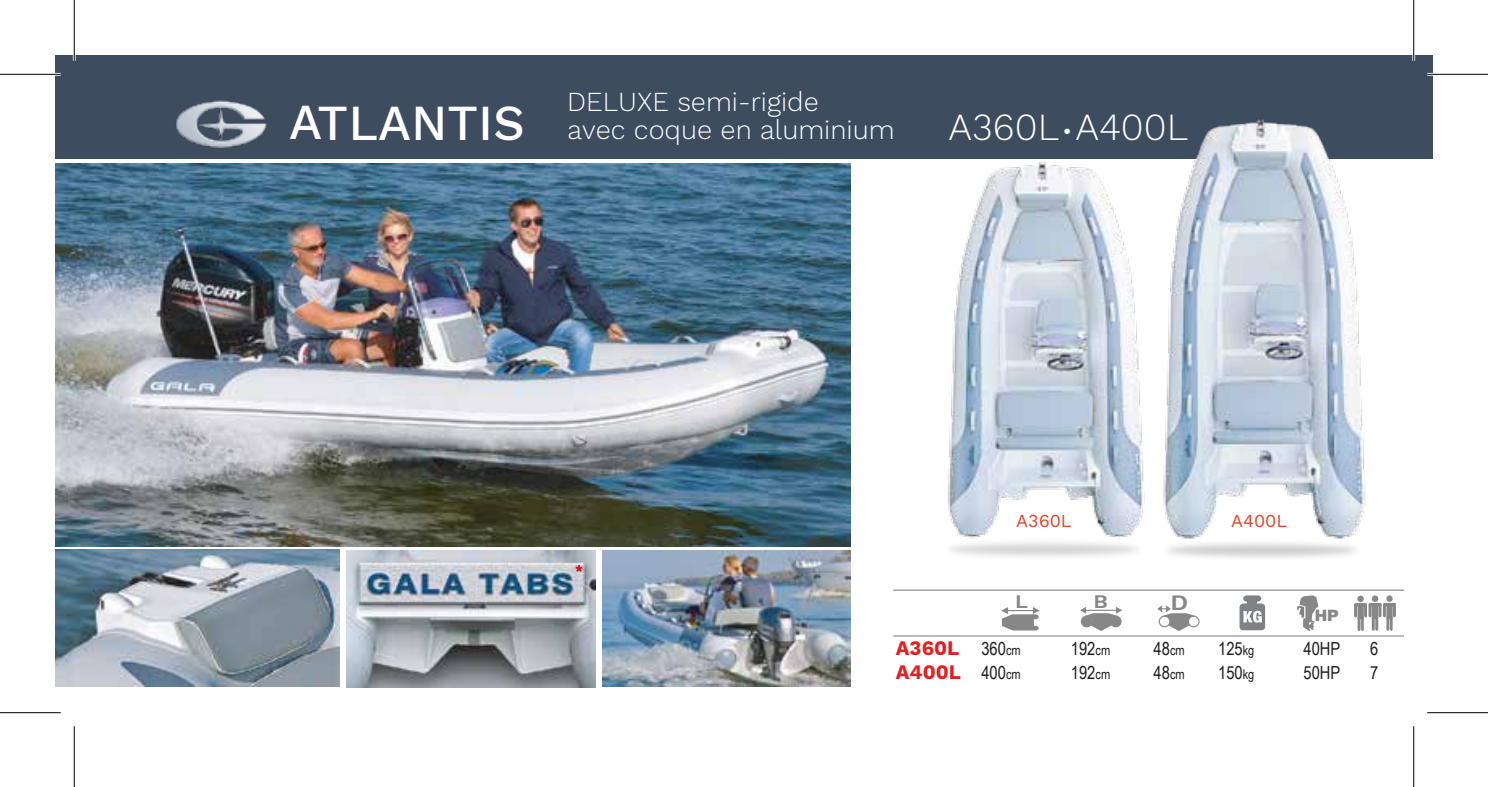
<style>
.page{position:relative;width:1488px;height:787px;background:#fff}
.page>*{position:absolute;margin:0;border:0;box-sizing:border-box;transform-origin:0 0}
.t1{font:500 49.5px "Work Sans";color:#fff}
.t2{font:300 37.8px "Work Sans";color:#fff}
.t3{font:300 27px/27.4px "Work Sans";color:#fff}
.t4{font:600 21.6px "Work Sans";color:#878787;scale:1.15 1}
.t5{font:700 20.25px "Work Sans";color:#e32021}
.t6{font:600 18.9px "Work Sans";color:#878787;scale:1.14 1}
.t7{font:18px "Arial Narrow";color:#1d1d1b}
.t8{font:18px "Work Sans";color:#e34225}
.t9{font:800 16.88px "Work Sans";color:#878787}
.t10{font:800 13.5px "Work Sans";color:#e30613}
.s1{font-weight:200}
.s2{font-family:"Arial Narrow";font-weight:400;font-size:18px;color:#1d1d1b}
.s3{font-family:"Arial Narrow";font-weight:400;font-size:13.5px;color:#1d1d1b}
.s4{font-size:13.5px}
</style>
<div class="page">
<div style="left:55px;top:55px;width:1378px;height:104px;background:#3d4c5f"></div>
<img style="left:176px;top:101px;width:90px;height:47px">
<img style="left:347px;top:550px;width:248px;height:137px">
<img style="left:55px;top:163px;width:795px;height:383px">
<img style="left:55px;top:549px;width:285px;height:137px">
<img style="left:602px;top:550px;width:249px;height:136px">
<div style="left:1239px;top:603px;width:26px;height:27px;background:#7e8286;border-radius:4px"></div>
<svg style="left:1247px;top:601px;width:10px;height:2px"></svg>
<div style="left:1243px;top:595px;width:18px;height:6px;background:#7e8286;border-radius:3px"></div>
<svg style="left:1243px;top:610px;width:19px;height:12px"></svg>
<svg style="left:1297px;top:595px;width:21px;height:35px"></svg>
<hr style="left:1357px;top:616px;width:3px;height:14px;background:#878787">
<hr style="left:1361px;top:616px;width:3px;height:14px;background:#878787">
<svg style="left:1354px;top:595px;width:24px;height:24px"></svg>
<div style="left:1372px;top:602px;width:6px;height:17px;background:#878787"></div>
<hr style="left:1372px;top:616px;width:3px;height:14px;background:#878787">
<hr style="left:1375px;top:616px;width:3px;height:14px;background:#878787">
<svg style="left:1369px;top:602px;width:12px;height:4px"></svg>
<hr style="left:1378px;top:603px;width:3px;height:14px;background:#878787">
<hr style="left:1368px;top:603px;width:3px;height:14px;background:#878787">
<div style="left:1386px;top:595px;width:7px;height:6px;background:#878787;border-radius:50%"></div>
<svg style="left:1386px;top:606px;width:7px;height:13px"></svg>
<hr style="left:1386px;top:616px;width:3px;height:14px;background:#878787">
<hr style="left:1390px;top:616px;width:3px;height:14px;background:#878787">
<svg style="left:1383px;top:602px;width:13px;height:4px"></svg>
<hr style="left:1393px;top:603px;width:3px;height:14px;background:#878787">
<hr style="left:1383px;top:603px;width:3px;height:14px;background:#878787">
<svg style="left:1001px;top:607px;width:39px;height:23px"></svg>
<hr style="left:1002px;top:609px;width:37px;height:2px;background:#878787">
<div style="left:1188px;top:615px;width:11px;height:12px;border:1px solid #878787;border-radius:50%"></div>
<svg style="left:1157px;top:605px;width:39px;height:26px"></svg>
<svg style="left:1080px;top:607px;width:42px;height:24px"></svg>
<div style="left:1081px;top:616px;width:11px;height:10px;background:#878787;border-radius:50%"></div>
<div style="left:1081px;top:615px;width:11px;height:12px;border:1px solid #878787;border-radius:50%"></div>
<div style="left:1110px;top:616px;width:11px;height:10px;background:#878787;border-radius:50%"></div>
<div style="left:1110px;top:615px;width:12px;height:12px;border:1px solid #878787;border-radius:50%"></div>
<hr style="left:893px;top:589px;width:511px;height:1px;background:#878787">
<hr style="left:893px;top:635px;width:511px;height:1px;background:#878787">
<img style="left:948px;top:119px;width:418px;height:439px">
<hr style="left:0;top:73px;width:61px;height:3px;background:#fff">
<hr style="left:1427px;top:73px;width:61px;height:3px;background:#fff">
<hr style="left:73px;top:0;width:3px;height:61px;background:#fff">
<hr style="left:1412px;top:0;width:3px;height:61px;background:#fff">
<hr style="left:0;top:74px;width:61px;height:1px;background:#000">
<hr style="left:1427px;top:74px;width:61px;height:1px;background:#000">
<hr style="left:0;top:712px;width:61px;height:1px;background:#000">
<hr style="left:1427px;top:712px;width:61px;height:1px;background:#000">
<hr style="left:74px;top:0;width:1px;height:61px;background:#000">
<hr style="left:74px;top:726px;width:1px;height:60px;background:#000">
<hr style="left:1413px;top:0;width:1px;height:61px;background:#000">
<hr style="left:1413px;top:726px;width:1px;height:60px;background:#000">
<h1 class="t1" style="left:289px;top:94px;width:237px">ATLANTIS</h1>
<h3 class="t3" style="left:567px;top:89px;width:329px">DELUXE semi-rigide<br>avec coque en aluminium</h3>
<h2 class="t2" style="left:948px;top:104px;width:241px">A360L<span class="s1">•</span>A400L</h2>
<p class="t10" style="left:575px;top:562px;width:10px">*</p>
<p class="t8" style="left:1016px;top:509px;width:57px">A360L</p>
<p class="t8" style="left:1231px;top:509px;width:57px">A400L</p>
<p class="t6" style="left:1015px;top:590px;width:13px">L</p>
<p class="t6" style="left:1093px;top:590px;width:14px">B</p>
<p class="t4" style="left:1171px;top:589px;width:17px">D</p>
<p class="t5" style="left:896px;top:636px;width:126px">A360L <span class="s2">360</span><span class="s3">cm</span></p>
<p class="t7" style="left:1071px;top:635px;width:41px">192<span class="s4">cm</span></p>
<p class="t7" style="left:1153px;top:635px;width:33px">48<span class="s4">cm</span></p>
<p class="t7" style="left:1218px;top:635px;width:38px">125<span class="s4">kg</span></p>
<p class="t7" style="left:1303px;top:635px;width:38px">40HP</p>
<p class="t7" style="left:1370px;top:635px;width:10px">6</p>
<p class="t5" style="left:896px;top:660px;width:126px">A400L <span class="s2">400</span><span class="s3">cm</span></p>
<p class="t7" style="left:1071px;top:659px;width:41px">192<span class="s4">cm</span></p>
<p class="t7" style="left:1153px;top:659px;width:33px">48<span class="s4">cm</span></p>
<p class="t7" style="left:1218px;top:659px;width:38px">150<span class="s4">kg</span></p>
<p class="t7" style="left:1303px;top:659px;width:38px">50HP</p>
<p class="t7" style="left:1370px;top:659px;width:10px">7</p>
<p class="t9" style="left:1315px;top:605px;width:26px">HP</p>
</div>
